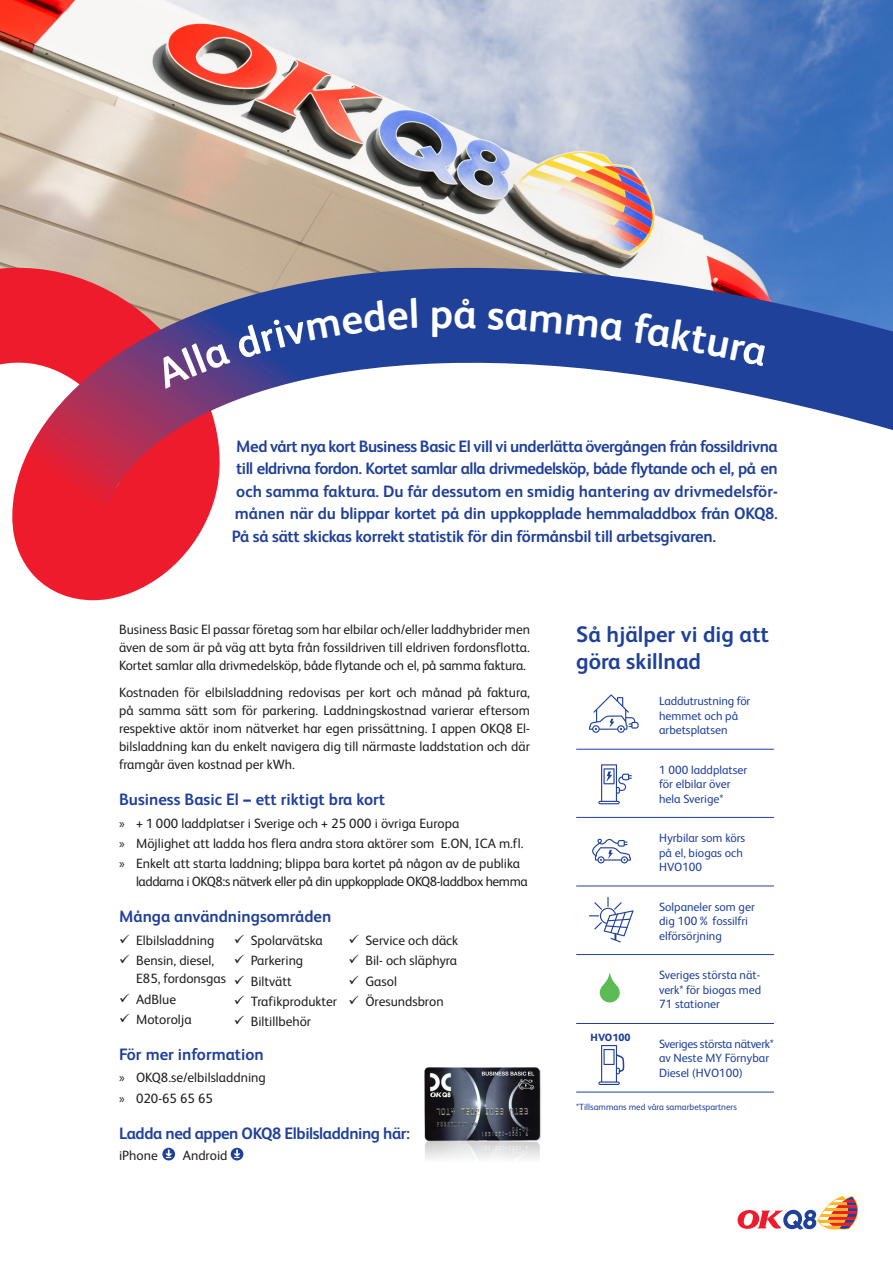
<style>
.page{position:relative;width:893px;height:1263px;background:#fff}
.page>*{position:absolute;margin:0;border:0;box-sizing:border-box;transform-origin:0 0}
.t1{font:700 42px "FS Albert";color:#fff}
.t2{font:700 22.5px/27px "FS Albert";color:#20419a}
.t3{font:700 16.5px/22.5px "FS Albert";letter-spacing:-.015em;color:#20419a;text-align:justify}
.t4{font:13.5px/20.1px "FS Albert";color:#231f20}
.t5{font:13.5px "FS Albert";letter-spacing:-.03em;color:#231f20}
.t6{font:12px/14.4px "FS Albert";color:#20419a}
.t7{font:800 10.5px "FS Albert";color:#20419a}
.t8{font:9px "FS Albert";color:#20419a}
.s1{font-weight:800}
.s2{font-family:"Myriad Pro"}
</style>
<div class="page">
<img style="left:0;top:0;width:893px;height:268px">
<svg style="left:737px;top:1196px;width:121px;height:33px"></svg>
<svg style="left:589px;top:694px;width:50px;height:39px"></svg>
<svg style="left:598px;top:764px;width:34px;height:40px"></svg>
<svg style="left:589px;top:897px;width:45px;height:45px"></svg>
<svg style="left:598px;top:1045px;width:27px;height:40px"></svg>
<svg style="left:600px;top:972px;width:20px;height:30px"></svg>
<svg style="left:592px;top:838px;width:39px;height:25px"></svg>
<hr style="left:576px;top:749px;width:198px;height:1px;background:#20419a">
<hr style="left:576px;top:817px;width:198px;height:1px;background:#20419a">
<hr style="left:576px;top:885px;width:198px;height:1px;background:#20419a">
<hr style="left:576px;top:954px;width:198px;height:1px;background:#20419a">
<hr style="left:576px;top:1023px;width:198px;height:1px;background:#20419a">
<hr style="left:576px;top:1092px;width:198px;height:1px;background:#20419a">
<img style="left:425px;top:1068px;width:115px;height:91px">
<svg style="left:0;top:260px;width:222px;height:341px"></svg>
<svg style="left:12px;top:268px;width:881px;height:332px"></svg>
<div style="left:231px;top:1148px;width:12px;height:12px;background:#20419a;border-radius:50%"></div>
<svg style="left:234px;top:1149px;width:6px;height:9px"></svg>
<svg style="left:162px;top:1148px;width:13px;height:12px"></svg>
<svg style="left:166px;top:1149px;width:6px;height:9px"></svg>
<svg style="left:154px;top:298px;width:263px;height:91px;background:#4d589e"></svg>
<svg style="left:455px;top:298px;width:21px;height:31px"></svg>
<div style="left:488px;top:308px;width:135px;height:33px;background:#20419a"></div>
<div style="left:633px;top:312px;width:134px;height:55px;background:#20419a"></div>
<h1 class="t1" style="left:430px;top:289px;width:25px">p</h1>
<p class="t3" style="left:232px;top:435px;width:548px">Med vårt nya kort Business Basic El vill vi underlätta övergången från fossildrivna till eldrivna fordon. Kortet samlar alla drivmedelsköp, både flytande och el, på en och samma faktura. Du får dessutom en smidig hantering av drivmedelsför&shy;månen när du blippar kortet på din uppkopplade hemmaladdbox från OKQ8.<br>På så sätt skickas korrekt statistik för din förmånsbil till arbetsgivaren.</p>
<p class="t4" style="left:119px;top:621px;width:412px;line-height:18px;text-align:justify">Business Basic El passar företag som har elbilar och/eller laddhybrider men även de som är på väg att byta från fossildriven till eldriven fordonsflotta.<br>Kortet samlar alla drivmedelsköp, både flytande och el, på samma faktura.</p>
<p class="t4" style="left:119px;top:683px;width:412px;line-height:18px;text-align:justify">Kostnaden för elbilsladdning redovisas per kort och månad på faktura, på samma sätt som för parkering. Laddningskostnad varierar eftersom respektive aktör inom nätverket har egen prissättning. I appen OKQ8 El&shy;bilsladdning kan du enkelt navigera dig till närmaste laddstation och där framgår även kostnad per kWh.</p>
<p class="t3" style="left:119px;top:788px;width:268px">Business Basic El <span class="s1">−</span> ett riktigt bra kort</p>
<p class="t4" style="left:119px;top:813px;width:406px"><span class="s2">»</span> + 1 000 laddplatser i Sverige och + 25 000 i övriga Europa<br><span class="s2">»</span> Möjlighet att ladda hos flera andra stora aktörer som E.ON, ICA m.fl. <span class="s2">»</span> Enkelt att starta laddning; blippa bara kortet på någon av de publika</p>
<p class="t5" style="left:136px;top:873px;width:393px">laddarna i OKQ8:s nätverk eller på din uppkopplade OKQ8-laddbox hemma</p>
<p class="t3" style="left:119px;top:905px;width:214px">Många användningsområden</p>
<p class="t4" style="left:136px;top:930px;width:80px">Elbilsladdning<br>Bensin, diesel,</p>
<p class="t4" style="left:136px;top:969px;width:91px">E85, fordonsgas<br>AdBlue<br>Motorolja</p>
<p class="t4" style="left:251px;top:930px;width:88px">Spolarvätska<br>Parkering<br>Biltvätt<br>Trafikprodukter<br>Biltillbehör</p>
<p class="t4" style="left:365px;top:930px;width:94px">Service och däck<br>Bil- och släphyra<br>Gasol<br>Öresundsbron</p>
<p class="t3" style="left:119px;top:1043px;width:146px">För mer information</p>
<p class="t4" style="left:119px;top:1068px;width:148px"><span class="s2">»</span> OKQ8.se/elbilsladdning <span class="s2">»</span> 020-65 65 65</p>
<p class="t3" style="left:119px;top:1122px;width:293px">Ladda ned appen OKQ8 Elbilsladdning här:</p>
<p class="t4" style="left:119px;top:1145px;width:40px">iPhone</p>
<p class="t4" style="left:183px;top:1145px;width:46px">Android</p>
<h2 class="t2" style="left:576px;top:620px;width:194px">Så hjälper vi dig att göra skillnad</h2>
<p class="t6" style="left:659px;top:694px;width:93px">Laddutrustning för hemmet och på arbetsplatsen</p>
<p class="t6" style="left:659px;top:762px;width:90px">1 000 laddplatser för elbilar över hela Sverige*</p>
<p class="t6" style="left:659px;top:831px;width:88px">Hyrbilar som körs på el, biogas och<br>HVO100</p>
<p class="t6" style="left:659px;top:899px;width:97px">Solpaneler som ger dig 100 % fossilfri elförsörjning</p>
<p class="t7" style="left:591px;top:1032px;width:41px">HVO100</p>
<p class="t6" style="left:659px;top:968px;width:104px;text-align:justify">Sveriges största nät&shy;verk* för biogas med 71 stationer</p>
<p class="t6" style="left:659px;top:1037px;width:116px">Sveriges största nätverk* av Neste MY Förnybar<br>Diesel (HVO100)</p>
<p class="t8" style="left:576px;top:1102px;width:162px">*Tillsammans med våra samarbetspartners</p>
</div>
